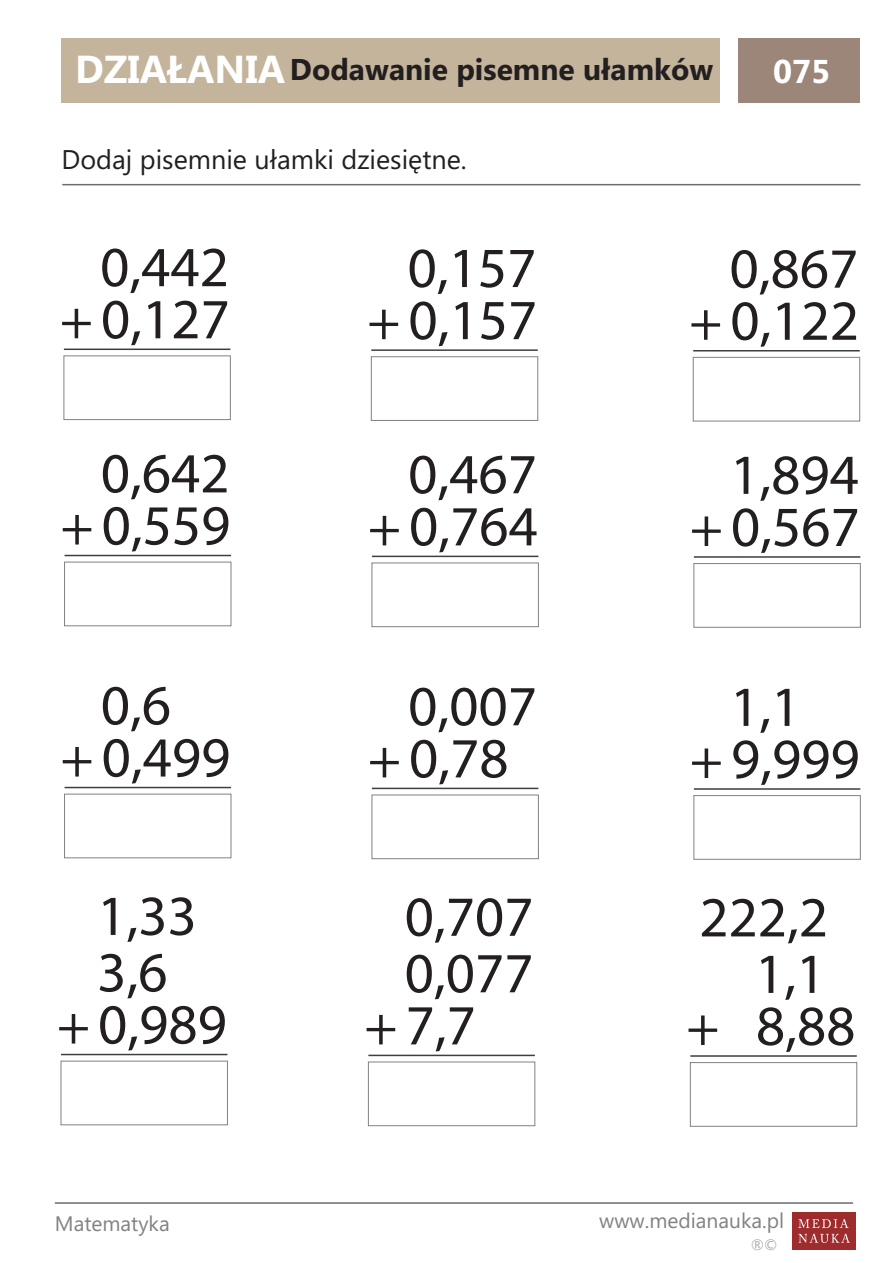
<style>
.page{position:relative;width:893px;height:1263px;background:#fff}
.page>*{position:absolute;margin:0;border:0;box-sizing:border-box;transform-origin:0 0}
.t1{font:57px/52.1px "Myriad Pro";color:#231f20;text-align:right}
.t2{font:700 33px "Microsoft Phags Pa";color:#fff}
.t3{font:700 30px "Microsoft Phags Pa";color:#231f20}
.t4{font:27px "Microsoft Phags Pa";color:#231f20}
.t5{font:21px "Microsoft Phags Pa";color:#808285}
.t6{font:15px "Microsoft Phags Pa";color:#a8a9ad}
.s1{font-size:39px;color:#fff}
.s2{font-size:55.5px}
</style>
<div class="page">
<div style="left:62px;top:38px;width:658px;height:65px;background:#c3b49b"></div>
<img style="left:793px;top:1213px;width:63px;height:37px">
<div style="left:739px;top:38px;width:121px;height:65px;background:#9b8679"></div>
<hr style="left:62px;top:184px;width:798px;height:1px;background:#6c6d70">
<hr style="left:55px;top:1202px;width:798px;height:2px;background:#6c6d70">
<hr style="left:64px;top:348px;width:166px;height:2px;background:#3e3e3f">
<div style="left:64px;top:355px;width:167px;height:65px;border:1px solid #808285"></div>
<hr style="left:371px;top:349px;width:167px;height:2px;background:#3e3e3f">
<div style="left:371px;top:356px;width:167px;height:65px;border:1px solid #808285"></div>
<hr style="left:693px;top:350px;width:167px;height:1px;background:#3e3e3f">
<div style="left:693px;top:357px;width:167px;height:64px;border:1px solid #808285"></div>
<hr style="left:65px;top:555px;width:166px;height:1px;background:#3e3e3f">
<div style="left:64px;top:562px;width:167px;height:64px;border:1px solid #808285"></div>
<hr style="left:372px;top:556px;width:166px;height:1px;background:#3e3e3f">
<div style="left:372px;top:563px;width:167px;height:64px;border:1px solid #808285"></div>
<hr style="left:694px;top:556px;width:166px;height:2px;background:#3e3e3f">
<div style="left:693px;top:563px;width:168px;height:65px;border:1px solid #808285"></div>
<hr style="left:65px;top:787px;width:166px;height:1px;background:#3e3e3f">
<div style="left:64px;top:794px;width:167px;height:64px;border:1px solid #808285"></div>
<hr style="left:372px;top:788px;width:166px;height:1px;background:#3e3e3f">
<div style="left:372px;top:795px;width:167px;height:64px;border:1px solid #808285"></div>
<hr style="left:694px;top:788px;width:166px;height:2px;background:#3e3e3f">
<div style="left:693px;top:795px;width:168px;height:65px;border:1px solid #808285"></div>
<hr style="left:61px;top:1054px;width:166px;height:1px;background:#3e3e3f">
<div style="left:61px;top:1061px;width:167px;height:64px;border:1px solid #808285"></div>
<hr style="left:368px;top:1055px;width:167px;height:1px;background:#3e3e3f">
<div style="left:368px;top:1061px;width:167px;height:65px;border:1px solid #808285"></div>
<hr style="left:690px;top:1055px;width:167px;height:2px;background:#3e3e3f">
<div style="left:690px;top:1062px;width:167px;height:65px;border:1px solid #808285"></div>
<p class="t3" style="left:75px;top:48px;width:640px"><span class="s1">DZIAŁANIA</span> Dodawanie pisemne ułamków</p>
<p class="t2" style="left:773px;top:48px;width:58px">075</p>
<p class="t4" style="left:62px;top:141px;width:407px">Dodaj pisemnie ułamki dziesiętne.</p>
<p class="t1" style="left:60px;top:240px;width:171px">0,442 <span class="s2">+</span> 0,127</p>
<p class="t1" style="left:367px;top:241px;width:171px">0,157 <span class="s2">+</span> 0,157</p>
<p class="t1" style="left:689px;top:242px;width:171px">0,867 <span class="s2">+</span> 0,122</p>
<p class="t1" style="left:61px;top:446px;width:171px">0,642 <span class="s2">+</span> 0,559</p>
<p class="t1" style="left:368px;top:447px;width:171px">0,467 <span class="s2">+</span> 0,764</p>
<p class="t1" style="left:690px;top:448px;width:171px">1,894 <span class="s2">+</span> 0,567</p>
<p class="t1" style="left:61px;top:678px;width:171px;text-align:center">0,6<br><span class="s2">+</span> 0,499</p>
<p class="t1" style="left:368px;top:679px;width:171px;text-align:left;text-indent:40px">0,007 <span class="s2">+</span> 0,78</p>
<p class="t1" style="left:690px;top:680px;width:171px;text-align:center">1,1<br><span class="s2">+</span> 9,999</p>
<p class="t1" style="left:97px;top:889px;width:101px">1,33</p>
<p class="t1" style="left:405px;top:890px;width:130px">0,707</p>
<p class="t1" style="left:699px;top:890px;width:130px">222,2</p>
<p class="t1" style="left:57px;top:945px;width:171px;text-align:center">3,6<br><span class="s2">+</span> 0,989</p>
<p class="t1" style="left:364px;top:946px;width:171px;text-align:left;text-indent:40px">0,077 <span class="s2">+</span> 7,7</p>
<p class="t1" style="left:686px;top:947px;width:171px;text-align:left;text-indent:69px">1,1 <span class="s2">+</span> 8,88</p>
<p class="t5" style="left:55px;top:1209px;width:116px">Matematyka</p>
<p class="t5" style="left:599px;top:1206px;width:186px">www.medianauka.pl</p>
<p class="t6" style="left:751px;top:1234px;width:28px">®©</p>
</div>
